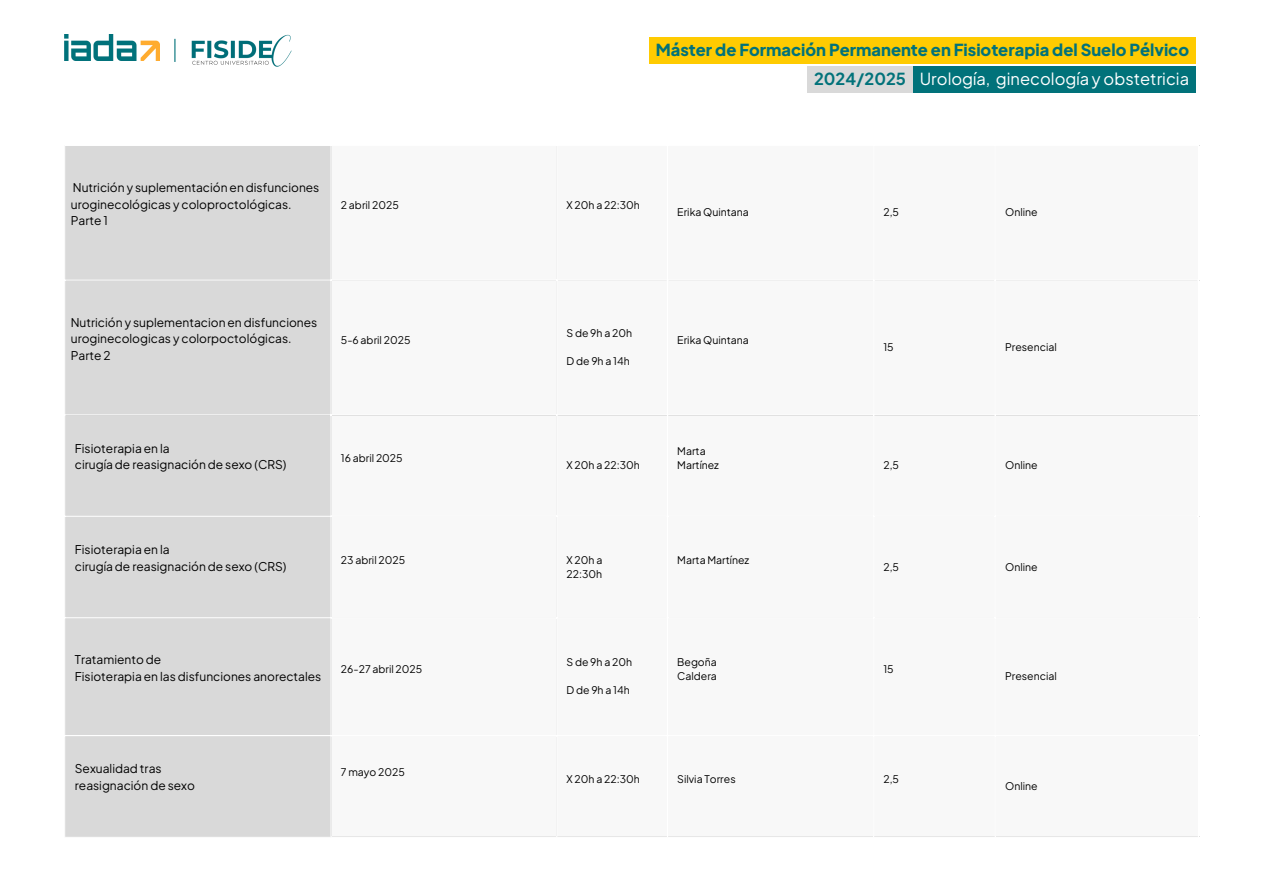
<style>
.page{position:relative;width:1263px;height:894px;background:#fff}
.page>*{position:absolute;margin:0;border:0;box-sizing:border-box;transform-origin:0 0}
.t1{font:800 16.5px "Plus Jakarta Sans";color:#01727a}
.t2{font:16.5px "Plus Jakarta Sans";color:#fff}
.t3{font:700 16.5px "Plus Jakarta Sans";color:#01727a}
.t4{font:12px/16.6px "Plus Jakarta Sans";color:#000}
.t5{font:10.5px "Plus Jakarta Sans";color:#000}
.t6{font:10.5px "Plus Jakarta Sans";letter-spacing:.085em;color:#000}
</style>
<div class="page">
<div style="left:65px;top:146px;width:266px;height:690px;background:#d9d9d9"></div>
<hr style="left:64px;top:279px;width:1135px;height:2px;background:#fff">
<hr style="left:64px;top:414px;width:1135px;height:1px;background:#fff">
<hr style="left:64px;top:515px;width:1135px;height:1px;background:#fff">
<hr style="left:64px;top:617px;width:1135px;height:1px;background:#fff">
<hr style="left:64px;top:734px;width:1135px;height:2px;background:#fff">
<div style="left:649px;top:37px;width:547px;height:27px;background:#ffcb01"></div>
<div style="left:913px;top:66px;width:283px;height:27px;background:#01727a"></div>
<div style="left:807px;top:66px;width:106px;height:27px;background:#d9d9d9"></div>
<img style="left:64px;top:34px;width:96px;height:26px">
<img style="left:191px;top:34px;width:101px;height:33px">
<svg style="left:174px;top:39px;width:1px;height:23px"></svg>
<p class="t1" style="left:656px;top:39px;width:535px">Máster de Formación Permanente en Fisioterapia del Suelo Pélvico</p>
<p class="t3" style="left:814px;top:68px;width:93px">2024/2025</p>
<p class="t2" style="left:920px;top:68px;width:271px">Urología, ginecología y obstetricia</p>
<p class="t4" style="left:71px;top:179px;width:250px">Nutrición y suplementación en disfunciones uroginecológicas y coloproctológicas.</p>
<p class="t4" style="left:71px;top:212px;width:39px">Parte 1</p>
<p class="t5" style="left:341px;top:198px;width:59px">2 abril 2025</p>
<p class="t5" style="left:566px;top:198px;width:75px">X 20h a 22:30h</p>
<p class="t5" style="left:677px;top:205px;width:73px">Erika Quintana</p>
<p class="t5" style="left:883px;top:205px;width:17px">2,5</p>
<p class="t5" style="left:1005px;top:205px;width:34px">Online</p>
<p class="t4" style="left:71px;top:313px;width:248px">Nutrición y suplementacion en disfunciones uroginecologicas y colorpoctológicas.</p>
<p class="t4" style="left:71px;top:346px;width:41px">Parte 2</p>
<p class="t5" style="left:341px;top:333px;width:71px">5-6 abril 2025</p>
<p class="t6" style="left:566px;top:326px;width:67px">Sde9ha20h</p>
<p class="t6" style="left:566px;top:354px;width:65px">Dde9ha14h</p>
<p class="t5" style="left:677px;top:333px;width:73px">Erika Quintana</p>
<p class="t5" style="left:883px;top:340px;width:12px">15</p>
<p class="t5" style="left:1005px;top:340px;width:53px">Presencial</p>
<p class="t4" style="left:75px;top:439px;width:96px">Fisioterapia en la</p>
<p class="t4" style="left:75px;top:456px;width:213px">cirugía de reasignación de sexo (CRS)</p>
<p class="t4" style="left:75px;top:540px;width:96px">Fisioterapia en la</p>
<p class="t4" style="left:75px;top:557px;width:213px">cirugía de reasignación de sexo (CRS)</p>
<p class="t5" style="left:341px;top:451px;width:63px">16 abril 2025</p>
<p class="t5" style="left:566px;top:458px;width:75px">X 20h a 22:30h</p>
<p class="t5" style="left:341px;top:552px;width:66px">23 abril 2025</p>
<p class="t5" style="left:566px;top:552px;width:37px">X20ha</p>
<p class="t5" style="left:566px;top:566px;width:37px">22:30h</p>
<p class="t5" style="left:677px;top:444px;width:30px">Marta</p>
<p class="t5" style="left:677px;top:458px;width:43px">Martínez</p>
<p class="t5" style="left:883px;top:458px;width:17px">2,5</p>
<p class="t5" style="left:1005px;top:458px;width:34px">Online</p>
<p class="t5" style="left:677px;top:552px;width:73px">Marta Martínez</p>
<p class="t5" style="left:883px;top:559px;width:17px">2,5</p>
<p class="t5" style="left:1005px;top:559px;width:34px">Online</p>
<p class="t4" style="left:75px;top:650px;width:88px">Tratamiento de</p>
<p class="t4" style="left:75px;top:667px;width:248px">Fisioterapia en las disfunciones anorectales</p>
<p class="t5" style="left:341px;top:661px;width:83px">26-27 abril 2025</p>
<p class="t4" style="left:75px;top:759px;width:88px">Sexualidad tras</p>
<p class="t4" style="left:75px;top:776px;width:122px">reasignación de sexo</p>
<p class="t5" style="left:341px;top:764px;width:66px">7 mayo 2025</p>
<p class="t6" style="left:566px;top:654px;width:67px">Sde9ha20h</p>
<p class="t6" style="left:566px;top:682px;width:65px">Dde9ha14h</p>
<p class="t5" style="left:677px;top:654px;width:41px">Begoña</p>
<p class="t5" style="left:677px;top:668px;width:41px">Caldera</p>
<p class="t5" style="left:883px;top:661px;width:12px">15</p>
<p class="t5" style="left:566px;top:771px;width:75px">X 20h a 22:30h</p>
<p class="t5" style="left:677px;top:771px;width:60px">Silvia Torres</p>
<p class="t5" style="left:883px;top:771px;width:17px">2,5</p>
<p class="t5" style="left:1005px;top:668px;width:53px">Presencial</p>
<p class="t5" style="left:1005px;top:778px;width:34px">Online</p>
</div>
